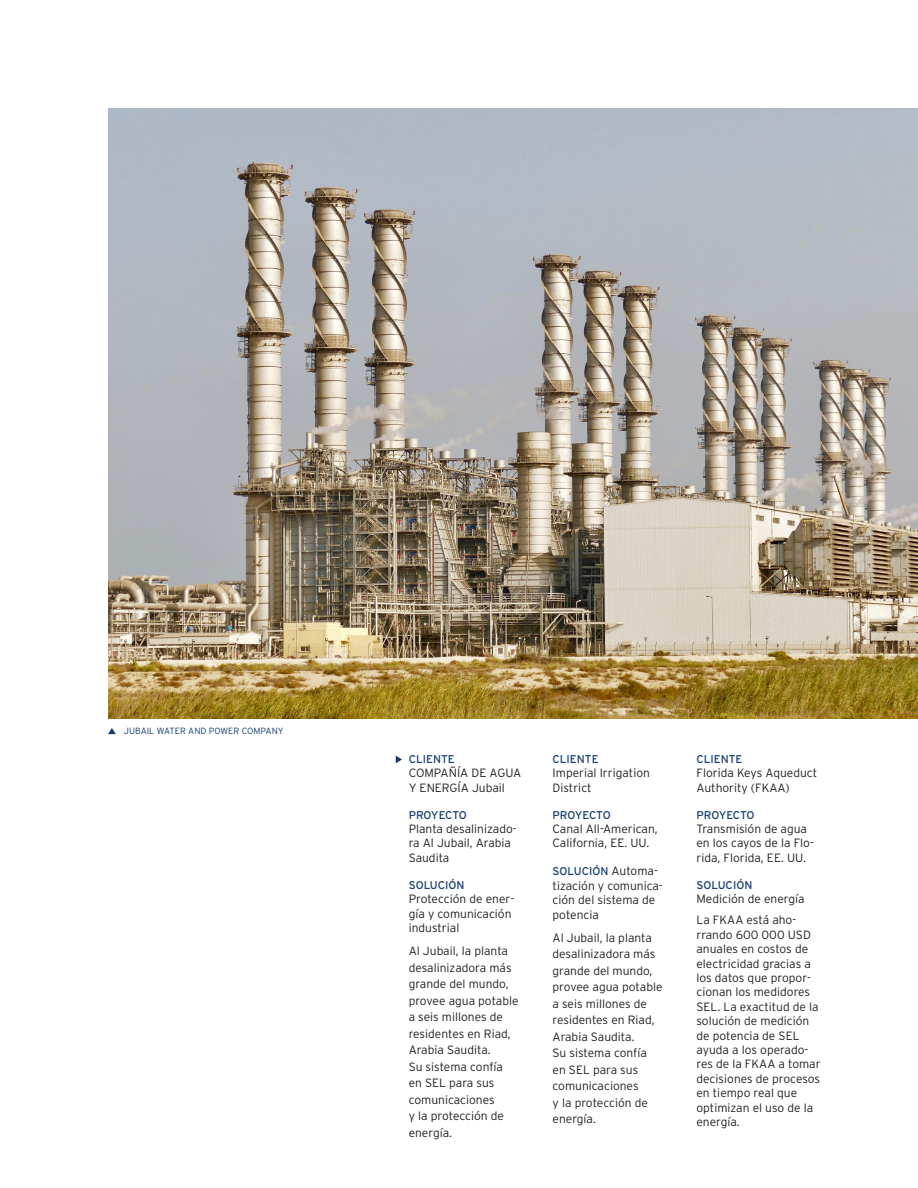
<style>
.page{position:relative;width:918px;height:1188px;background:#fff}
.page>*{position:absolute;margin:0;border:0;box-sizing:border-box;transform-origin:0 0}
.BODY_COPY{font:300 12px/14.4px "Interstate Poly";color:#231f20}
.t1{font:11.25px "Interstate Poly";color:#163d6f}
.t2{font:300 9px "Interstate Poly";color:#163d6f}
.s1{font-weight:300;font-size:12px;color:#231f20}
</style>
<div class="page">
<img style="left:108px;top:108px;width:810px;height:611px">
<svg style="left:396px;top:756px;width:6px;height:7px"></svg>
<svg style="left:108px;top:728px;width:8px;height:6px"></svg>
<p class="t2" style="left:124px;top:725px;width:161px">JUBAIL WATER AND POWER COMPANY</p>
<p class="t1" style="left:409px;top:751px;width:48px">CLIENTE</p>
<p class="BODY_COPY" style="left:409px;top:765px;width:114px">COMPAÑÍA DE AGUA<br>Y ENERGÍA Jubail</p>
<p class="t1" style="left:409px;top:807px;width:60px">PROYECTO</p>
<p class="BODY_COPY" style="left:409px;top:821px;width:110px">Planta desalinizado&shy;ra Al Jubail, Arabia<br>Saudita</p>
<p class="t1" style="left:409px;top:877px;width:57px">SOLUCIÓN</p>
<p class="BODY_COPY" style="left:409px;top:891px;width:107px">Protección de ener&shy;gía y comunicación industrial</p>
<p class="BODY_COPY" style="left:409px;top:942px;width:111px;line-height:16.5px">Al Jubail, la planta desalinizadora más grande del mundo, provee agua potable a seis millones de residentes en Riad,<br>Arabia Saudita.<br>Su sistema confía en SEL para sus comunicaciones<br>y la protección de energía.</p>
<p class="t1" style="left:553px;top:751px;width:48px">CLIENTE</p>
<p class="BODY_COPY" style="left:553px;top:765px;width:99px">Imperial Irrigation<br>District</p>
<p class="t1" style="left:553px;top:807px;width:60px">PROYECTO</p>
<p class="BODY_COPY" style="left:553px;top:821px;width:107px">Canal All-American,<br>California, EE. UU.</p>
<p class="t1" style="left:553px;top:863px;width:107px">SOLUCIÓN <span class="s1">Automa-</span></p>
<p class="BODY_COPY" style="left:553px;top:878px;width:112px">tización y comunica&shy;ción del sistema de potencia</p>
<p class="BODY_COPY" style="left:553px;top:929px;width:111px;line-height:16.5px">Al Jubail, la planta desalinizadora más grande del mundo, provee agua potable a seis millones de residentes en Riad,<br>Arabia Saudita.<br>Su sistema confía en SEL para sus comunicaciones<br>y la protección de energía.</p>
<p class="t1" style="left:696px;top:751px;width:48px">CLIENTE</p>
<p class="BODY_COPY" style="left:696px;top:765px;width:122px">Florida Keys Aqueduct<br>Authority (FKAA)</p>
<p class="t1" style="left:696px;top:807px;width:60px">PROYECTO</p>
<p class="BODY_COPY" style="left:696px;top:821px;width:119px">Transmisión de agua en los cayos de la Flo&shy;rida, Florida, EE. UU.</p>
<p class="t1" style="left:696px;top:877px;width:57px">SOLUCIÓN</p>
<p class="BODY_COPY" style="left:696px;top:891px;width:110px">Medición de energía</p>
<p class="BODY_COPY" style="left:696px;top:912px;width:126px">La FKAA está aho&shy;rrando 600 000 USD anuales en costos de electricidad gracias a los datos que propor&shy;cionan los medidores<br>SEL. La exactitud de la solución de medición de potencia de SEL ayuda a los operado&shy;res de la FKAA a tomar decisiones de procesos en tiempo real que optimizan el uso de la energía.</p>
</div>
